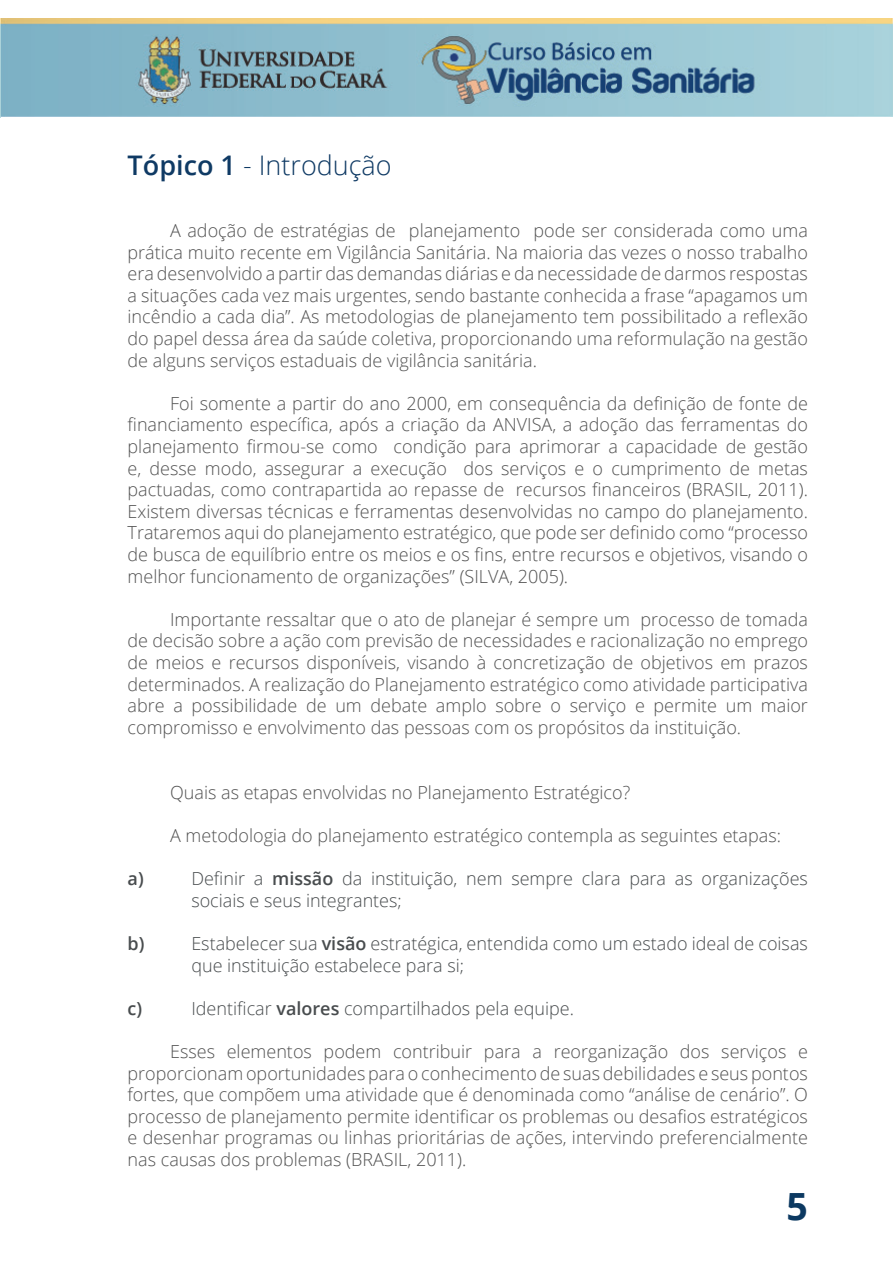
<style>
.page{position:relative;width:893px;height:1263px;background:#fff}
.page>*{position:absolute;margin:0;border:0;box-sizing:border-box;transform-origin:0 0}
.t1{font:700 37.5px "Open Sans";color:#0c3961}
.Tópico{font:300 27px "Open Sans";color:#0f3a64}
.Texto_Paragrafado{font:300 18px/21.6px "Open Sans";color:#525252;text-align:justify}
.Pontuação{font:300 18px/21.6px "Open Sans";color:#484c4e}
.Pontuação-2{font:600 18px "Open Sans";color:#484c4e}
.s1{font-weight:600}
</style>
<div class="page">
<img style="left:0;top:19px;width:893px;height:98px">
<p class="Tópico" style="left:128px;top:147px;width:266px"><span class="s1">Tópico 1</span> - Introdução</p>
<p class="Texto_Paragrafado" style="left:128px;top:219px;width:682px;text-indent:43px">A adoção de estratégias de planejamento pode ser considerada como uma prática muito recente em Vigilância Sanitária. Na maioria das vezes o nosso trabalho era desenvolvido a partir das demandas diárias e da necessidade de darmos respostas a situações cada vez mais urgentes, sendo bastante conhecida a frase “apagamos um incêndio a cada dia”. As metodologias de planejamento tem possibilitado a reflexão do papel dessa área da saúde coletiva, proporcionando uma reformulação na gestão de alguns serviços estaduais de vigilância sanitária.</p>
<p class="Texto_Paragrafado" style="left:128px;top:392px;width:682px;text-indent:43px">Foi somente a partir do ano 2000, em consequência da definição de fonte de financiamento específica, após a criação da ANVISA, a adoção das ferramentas do planejamento firmou-se como condição para aprimorar a capacidade de gestão e, desse modo, assegurar a execução dos serviços e o cumprimento de metas pactuadas, como contrapartida ao repasse de recursos financeiros (BRASIL, 2011).<br>Existem diversas técnicas e ferramentas desenvolvidas no campo do planejamento.<br>Trataremos aqui do planejamento estratégico, que pode ser definido como “processo de busca de equilíbrio entre os meios e os fins, entre recursos e objetivos, visando o melhor funcionamento de organizações” (SILVA, 2005).</p>
<p class="Texto_Paragrafado" style="left:128px;top:608px;width:682px;text-indent:43px">Importante ressaltar que o ato de planejar é sempre um processo de tomada de decisão sobre a ação com previsão de necessidades e racionalização no emprego de meios e recursos disponíveis, visando à concretização de objetivos em prazos determinados. A realização do Planejamento estratégico como atividade participativa abre a possibilidade de um debate amplo sobre o serviço e permite um maior compromisso e envolvimento das pessoas com os propósitos da instituição.</p>
<p class="Texto_Paragrafado" style="left:170px;top:781px;width:462px">Quais as etapas envolvidas no Planejamento Estratégico?</p>
<p class="Texto_Paragrafado" style="left:170px;top:824px;width:612px">A metodologia do planejamento estratégico contempla as seguintes etapas:</p>
<p class="Pontuação-2" style="left:128px;top:866px;width:18px">a)</p>
<p class="Pontuação" style="left:191px;top:867px;width:618px">Definir a <span class="s1">missão</span> da instituição, nem sempre clara para as organizações sociais e seus integrantes;</p>
<p class="Pontuação-2" style="left:128px;top:931px;width:18px">b)</p>
<p class="Pontuação" style="left:191px;top:932px;width:618px">Estabelecer sua <span class="s1">visão</span> estratégica, entendida como um estado ideal de coisas que instituição estabelece para si;</p>
<p class="Pontuação-2" style="left:128px;top:996px;width:16px">c)</p>
<p class="Pontuação" style="left:191px;top:997px;width:384px">Identificar <span class="s1">valores</span> compartilhados pela equipe.</p>
<p class="Texto_Paragrafado" style="left:128px;top:1040px;width:682px;text-indent:43px">Esses elementos podem contribuir para a reorganização dos serviços e proporcionam oportunidades para o conhecimento de suas debilidades e seus pontos fortes, que compõem uma atividade que é denominada como “análise de cenário”. O processo de planejamento permite identificar os problemas ou desafios estratégicos e desenhar programas ou linhas prioritárias de ações, intervindo preferencialmente nas causas dos problemas (BRASIL, 2011).</p>
<p class="t1" style="left:786px;top:1180px;width:23px">5</p>
</div>
